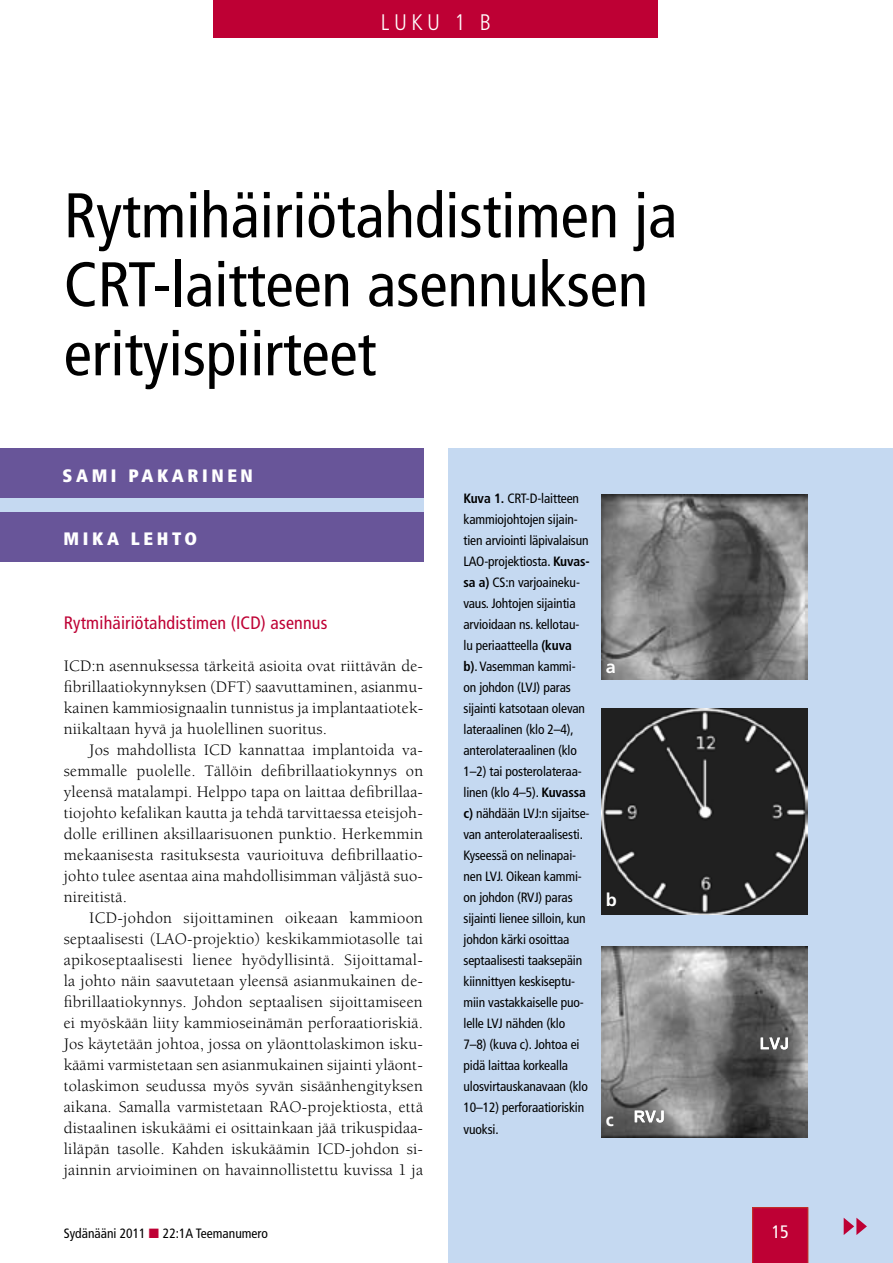
<style>
.page{position:relative;width:893px;height:1263px;background:#fff}
.page>*{position:absolute;margin:0;border:0;box-sizing:border-box;transform-origin:0 0}
.t1{font:condensed 63px/69px "Frutiger";color:#000}
.t2{font:300 condensed 22.5px "Frutiger";color:#fff}
.t3{font:condensed 18px "Frutiger";letter-spacing:.01em;color:#be0034}
.t4{font:900 condensed 18px "Frutiger";letter-spacing:.2em;color:#fff}
.t5{font:700 18px "Frutiger";color:#fff}
.t6{font:condensed 18px "Frutiger";color:#fff}
.t7{font:16.5px/21px "Berkeley";letter-spacing:.01em;color:#000;text-align:justify}
.t8{font:condensed 13.5px/21px "Frutiger";letter-spacing:-.01em;color:#000}
.s1{color:#be0034}
.s2{font-weight:700}
</style>
<div class="page">
<div style="left:0;top:454px;width:423px;height:91px;background:#c5d9f1"></div>
<div style="left:449px;top:449px;width:444px;height:814px;background:#c5d9f1"></div>
<div style="left:0;top:448px;width:423px;height:49px;background:#685599"></div>
<div style="left:0;top:512px;width:423px;height:49px;background:#685599"></div>
<div style="left:213px;top:0;width:445px;height:38px;background:#be0034"></div>
<img style="left:602px;top:494px;width:206px;height:186px">
<img style="left:602px;top:708px;width:206px;height:206px">
<img style="left:602px;top:946px;width:206px;height:191px">
<svg style="left:844px;top:1218px;width:23px;height:17px"></svg>
<svg style="left:759px;top:1035px;width:32px;height:19px"></svg>
<div style="left:753px;top:1208px;width:55px;height:55px;background:#be0034"></div>
<svg style="left:632px;top:1107px;width:36px;height:18px"></svg>
<h2 class="t2" style="left:381px;top:9px;width:112px">LUKU 1 B</h2>
<h1 class="t1" style="left:64px;top:181px;width:615px">Rytmihäiriötahdistimen ja<br>CRT-laitteen asennuksen erityispiirteet</h1>
<p class="t4" style="left:63px;top:465px;width:192px">SAMI PAKARINEN</p>
<p class="t4" style="left:64px;top:528px;width:134px">M IKA LEHTO</p>
<p class="t3" style="left:64px;top:612px;width:265px">Rytmihäiriötahdistimen (ICD) asennus</p>
<p class="t7" style="left:64px;top:656px;width:361px">ICD:n asennuksessa tärkeitä asioita ovat riittävän de&shy;fibrillaatiokynnyksen (DFT) saavuttaminen, asianmu&shy;kainen kammiosignaalin tunnistus ja implantaatiotek&shy;niikaltaan hyvä ja huolellinen suoritus.</p>
<p class="t7" style="left:64px;top:740px;width:361px;text-indent:26px">Jos mahdollista ICD kannattaa implantoida va&shy;semmalle puolelle. Tällöin defibrillaatiokynnys on yleensä matalampi. Helppo tapa on laittaa defibrillaa&shy;tiojohto kefalikan kautta ja tehdä tarvittaessa eteisjoh&shy;dolle erillinen aksillaarisuonen punktio. Herkemmin mekaanisesta rasituksesta vaurioituva defibrillaatio&shy;johto tulee asentaa aina mahdollisimman väljästä suo&shy;nireitistä.</p>
<p class="t7" style="left:64px;top:908px;width:361px;text-indent:26px">ICD-johdon sijoittaminen oikeaan kammioon septaalisesti (LAO-projektio) keskikammiotasolle tai apikoseptaalisesti lienee hyödyllisintä. Sijoittamal&shy;la johto näin saavutetaan yleensä asianmukainen de&shy;fibrillaatiokynnys. Johdon septaalisen sijoittamiseen ei myöskään liity kammioseinämän perforaatioriskiä.<br>Jos käytetään johtoa, jossa on yläonttolaskimon isku&shy;käämi varmistetaan sen asianmukainen sijainti yläont&shy;tolaskimon seudussa myös syvän sisäänhengityksen aikana. Samalla varmistetaan RAO-projektiosta, että distaalinen iskukäämi ei osittainkaan jää trikuspidaa&shy;liläpän tasolle. Kahden iskukäämin ICD-johdon si&shy;jainnin arvioiminen on havainnollistettu kuvissa 1 ja</p>
<p class="t8" style="left:64px;top:1223px;width:206px">Sydänääni 2011 <span class="s1">■</span> 22:1A Teemanumero</p>
<p class="t8" style="left:463px;top:488px;width:128px"><span class="s2">Kuva 1.</span> CRT-D-laitteen kammiojohtojen sijain&shy;tien arviointi läpivalaisun<br>LAO-projektiosta. <span class="s2">Kuvas&shy;sa a)</span> CS:n varjoaineku&shy;vaus. Johtojen sijaintia arvioidaan ns. kellotau&shy;lu periaatteella <span class="s2">(kuva<br>b)</span>. Vasemman kammi&shy;on johdon (LVJ) paras sijainti katsotaan olevan lateraalinen (klo 2–4), anterolateraalinen (klo<br>1–2) tai posterolateraa&shy;linen (klo 4–5). <span class="s2">Kuvassa c)</span> nähdään LVJ:n sijaitse&shy;van anterolateraalisesti.<br>Kyseessä on nelinapai&shy;nen LVJ. Oikean kammi&shy;on johdon (RVJ) paras sijainti lienee silloin, kun johdon kärki osoittaa septaalisesti taaksepäin kiinnittyen keskiseptu&shy;miin vastakkaiselle puo&shy;lelle LVJ nähden (klo<br>7–8) (kuva c). Johtoa ei pidä laittaa korkealla ulosvirtauskanavaan (klo<br>10–12) perforaatioriskin vuoksi.</p>
<p class="t5" style="left:606px;top:656px;width:12px">a</p>
<p class="t5" style="left:606px;top:889px;width:12px">b</p>
<p class="t5" style="left:606px;top:1109px;width:9px">c</p>
<p class="t6" style="left:772px;top:1221px;width:19px">15</p>
</div>
